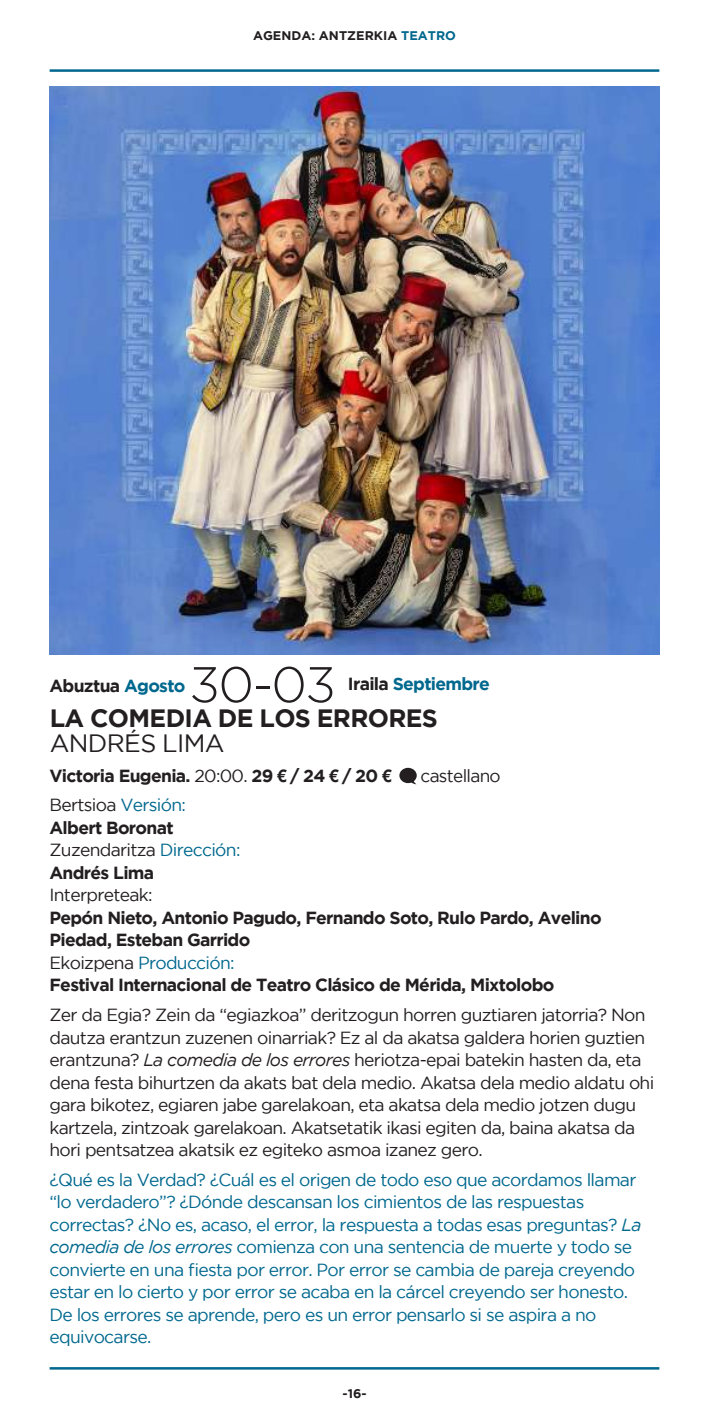
<style>
.page{position:relative;width:709px;height:1418px;background:#fff}
.page>*{position:absolute;margin:0;border:0;box-sizing:border-box;transform-origin:0 0}
.t1{font:300 50px "Gotham";color:#231f20}
.t2{font:700 25px "Gotham";letter-spacing:-.025em;color:#231f20}
.t3{font:25px "Gotham";letter-spacing:-.025em;color:#231f20}
.t4{font:17.5px/22.5px "Gotham";letter-spacing:-.04em;color:#231f20}
.t5{font:17.5px/22.5px "Gotham";letter-spacing:-.04em;color:#00688e}
.t6{font:700 17.5px/22.5px "Gotham";letter-spacing:-.04em;color:#231f20}
.t7{font:700 17.5px "Gotham";letter-spacing:-.04em;color:#00688e}
.t8{font:700 12.5px "Gotham";color:#231f20}
.s1{color:#00688e}
.s2{color:#231f20}
.s3{font-weight:400}
.s4{font-family:"Helvetica Neue LT Std"}
.s5{font-weight:400;color:#00688e}
.s6{font-style:italic}
</style>
<div class="page">
<hr style="left:50px;top:69px;width:609px;height:3px;background:#00688e">
<hr style="left:50px;top:1366px;width:609px;height:3px;background:#00688e">
<img style="left:50px;top:87px;width:609px;height:567px">
<svg style="left:399px;top:767px;width:18px;height:17px"></svg>
<p class="t8" style="left:253px;top:28px;width:204px">AGENDA: ANTZERKIA <span class="s1">TEATRO</span></p>
<h1 class="t1" style="left:189px;top:657px;width:148px">30-03</h1>
<p class="t7" style="left:348px;top:673px;width:144px"><span class="s2">Iraila</span> Septiembre</p>
<h2 class="t2" style="left:50px;top:704px;width:390px">LA COMEDIA DE LOS ERRORES</h2>
<h2 class="t3" style="left:50px;top:729px;width:176px">ANDRÉS LIMA</h2>
<p class="t6" style="left:49px;top:764px;width:343px">Victoria Eugenia. <span class="s3">20:00.</span> 29 <span class="s4">€</span> / 24 <span class="s4">€</span> / 20 <span class="s4">€</span></p>
<p class="t4" style="left:420px;top:764px;width:82px">castellano</p>
<p class="t6" style="left:49px;top:793px;width:192px"><span class="s3">Bertsioa</span> <span class="s5">Versión:<br></span>Albert Boronat<br><span class="s3">Zuzendaritza</span> <span class="s5">Dirección:<br></span>Andrés Lima</p>
<p class="t4" style="left:49px;top:883px;width:105px">Interpreteak:</p>
<p class="t6" style="left:49px;top:906px;width:553px">Pepón Nieto, Antonio Pagudo, Fernando Soto, Rulo Pardo, Avelino Piedad, Esteban Garrido<br><span class="s3">Ekoizpena</span> <span class="s5">Producción:<br></span>Festival Internacional de Teatro Clásico de Mérida, Mixtolobo</p>
<p class="t4" style="left:49px;top:1003px;width:606px">Zer da Egia? Zein da “egiazkoa” deritzogun horren guztiaren jatorria? Non dautza erantzun zuzenen oinarriak? Ez al da akatsa galdera horien guztien erantzuna? <span class="s6">La comedia de los errores</span> heriotza-epai batekin hasten da, eta dena festa bihurtzen da akats bat dela medio. Akatsa dela medio aldatu ohi gara bikotez, egiaren jabe garelakoan, eta akatsa dela medio jotzen dugu kartzela, zintzoak garelakoan. Akatsetatik ikasi egiten da, baina akatsa da hori pentsatzea akatsik ez egiteko asmoa izanez gero.</p>
<p class="t5" style="left:49px;top:1167px;width:593px">¿Qué es la Verdad? ¿Cuál es el origen de todo eso que acordamos llamar “lo verdadero”? ¿Dónde descansan los cimientos de las respuestas correctas? ¿No es, acaso, el error, la respuesta a todas esas preguntas? <span class="s6">La comedia de los errores</span> comienza con una sentencia de muerte y todo se convierte en una fiesta por error. Por error se cambia de pareja creyendo estar en lo cierto y por error se acaba en la cárcel creyendo ser honesto.<br>De los errores se aprende, pero es un error pensarlo si se aspira a no equivocarse.</p>
<p class="t6" style="left:49px;top:674px;width:137px">Abuztua <span class="s1">Agosto</span></p>
<p class="t8" style="left:342px;top:1385px;width:26px">-16-</p>
</div>
